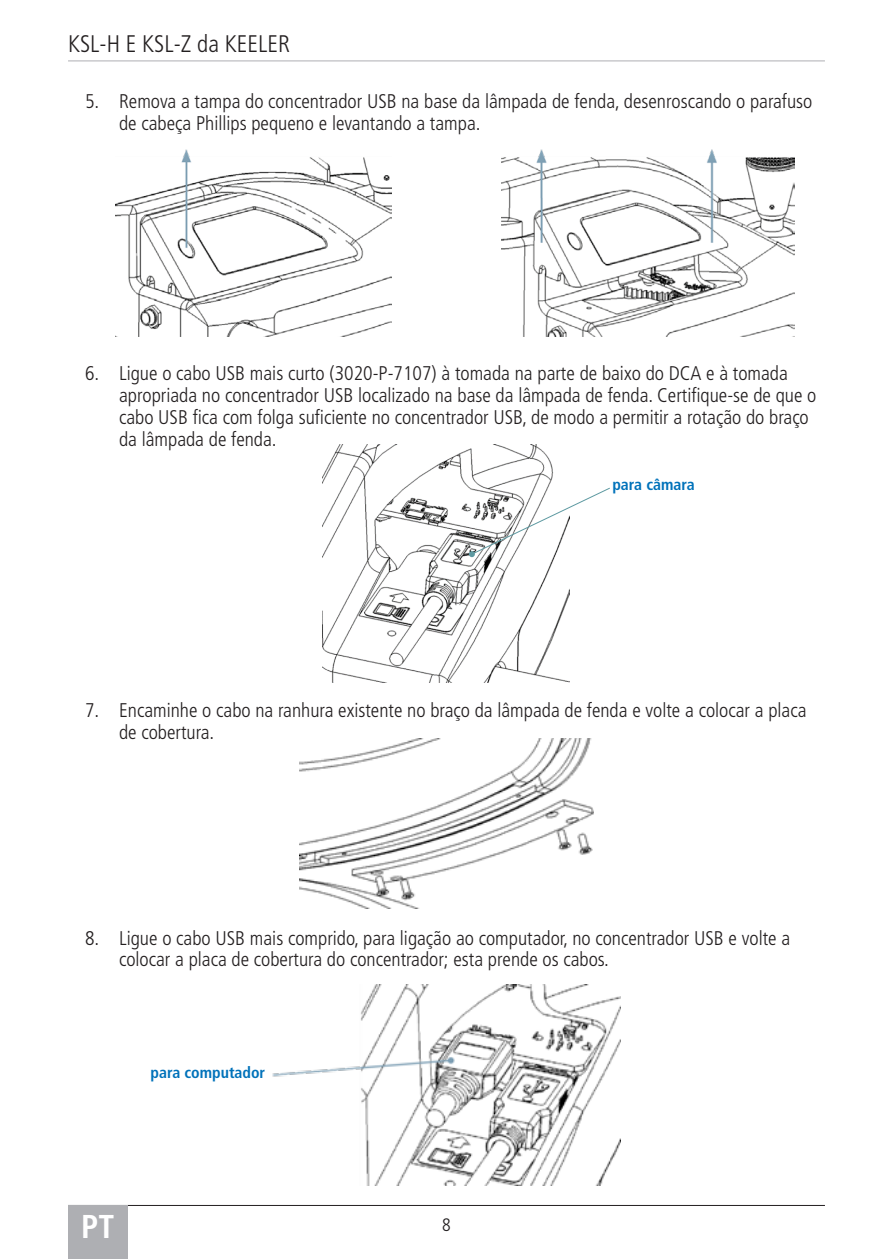
<style>
.page{position:relative;width:893px;height:1259px;background:#fff}
.page>*{position:absolute;margin:0;border:0;box-sizing:border-box;transform-origin:0 0}
.t1{font:700 condensed 33px "Frutiger LT Pro";color:#fff}
.t2{font:300 condensed 24px "Frutiger LT Pro";color:#231f20}
.t3{font:300 condensed 19.8px/21.9px "Frutiger LT Pro";color:#231f20}
.t4{font:300 condensed 18px "Frutiger LT Pro";color:#231f20}
.t5{font:700 condensed 15.9px "Frutiger LT Pro";color:#0072ba}
</style>
<div class="page">
<hr style="left:68px;top:1205px;width:757px;height:1px;background:#231f20">
<div style="left:68px;top:1205px;width:60px;height:54px;background:#aeafb3"></div>
<hr style="left:68px;top:60px;width:757px;height:1px;background:#aeafb3">
<img style="left:115px;top:149px;width:276px;height:187px">
<img style="left:502px;top:149px;width:293px;height:187px">
<img style="left:323px;top:444px;width:246px;height:238px">
<svg style="left:469px;top:487px;width:141px;height:70px"></svg>
<img style="left:299px;top:738px;width:295px;height:170px">
<img style="left:272px;top:984px;width:349px;height:201px">
<p class="t2" style="left:68px;top:30px;width:224px">KSL-H E KSL-Z da KEELER</p>
<p class="t3" style="left:119px;top:91px;width:695px;text-indent:-34px">5. Remova a tampa do concentrador USB na base da lâmpada de fenda, desenroscando o parafuso de cabeça Phillips pequeno e levantando a tampa.</p>
<p class="t3" style="left:119px;top:362px;width:699px;text-indent:-34px">6. Ligue o cabo USB mais curto (3020-P-7107) à tomada na parte de baixo do DCA e à tomada apropriada no concentrador USB localizado na base da lâmpada de fenda. Certifique-se de que o cabo USB fica com folga suficiente no concentrador USB, de modo a permitir a rotação do braço da lâmpada de fenda.</p>
<p class="t5" style="left:612px;top:475px;width:84px">para câmara</p>
<p class="t3" style="left:119px;top:699px;width:689px;text-indent:-34px">7. Encaminhe o cabo na ranhura existente no braço da lâmpada de fenda e volte a colocar a placa de cobertura.</p>
<p class="t3" style="left:119px;top:927px;width:673px;text-indent:-34px">8. Ligue o cabo USB mais comprido, para ligação ao computador, no concentrador USB e volte a colocar a placa de cobertura do concentrador; esta prende os cabos.</p>
<p class="t5" style="left:151px;top:1063px;width:116px">para computador</p>
<h1 class="t1" style="left:81px;top:1207px;width:34px">PT</h1>
<p class="t4" style="left:442px;top:1214px;width:10px">8</p>
</div>
